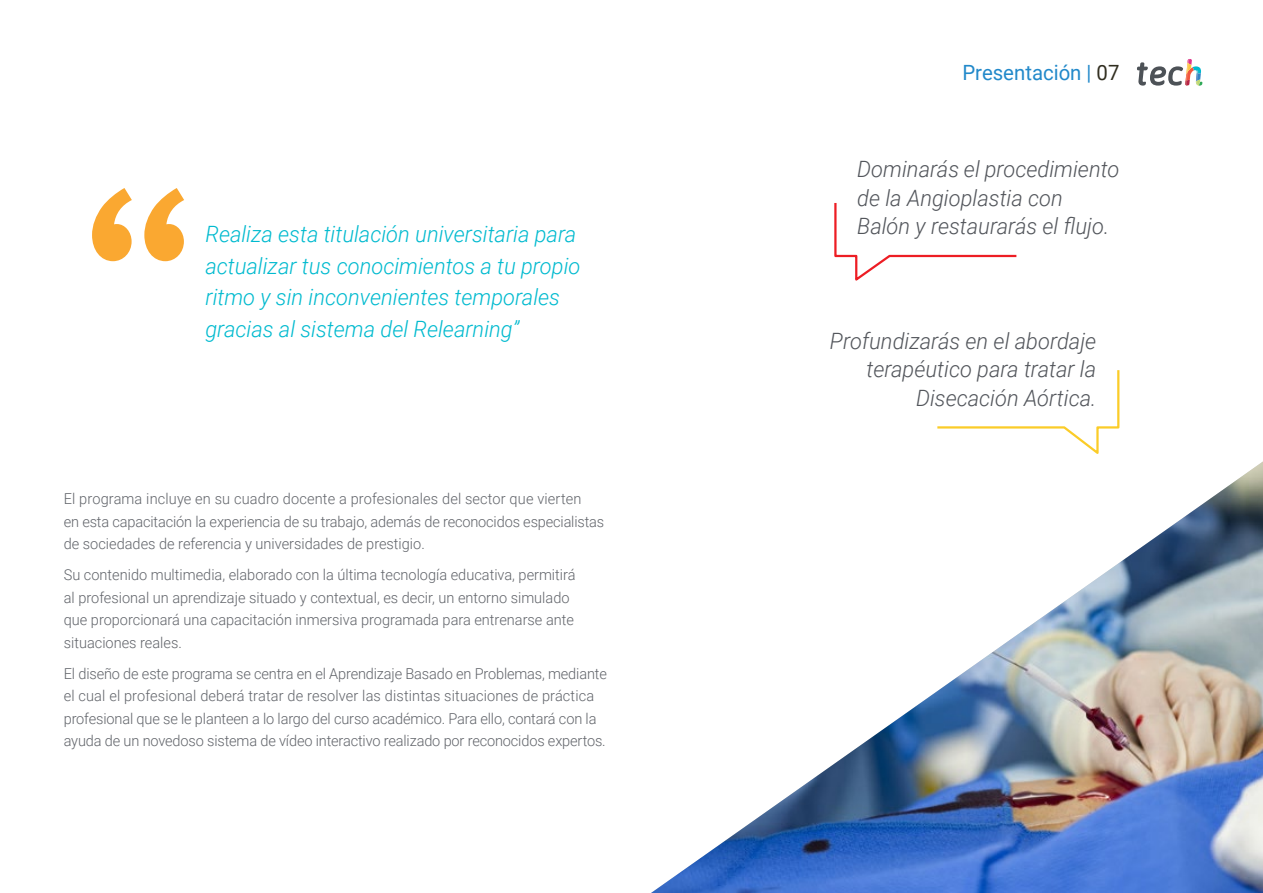
<style>
.page{position:relative;width:1263px;height:893px;background:#fff}
.page>*{position:absolute;margin:0;border:0;box-sizing:border-box;transform-origin:0 0}
.t1{font:italic 300 22.5px/31.5px "Roboto";color:#00bacf}
.t2{font:italic 300 22.5px/28.5px "Roboto";color:#52555b;text-align:right}
.t3{font:21px "Roboto";color:#2289ca}
.t4{font:300 15px/22.5px "Roboto";color:#61646a}
.s1{color:#312e20}
</style>
<div class="page">
<img style="left:651px;top:461px;width:612px;height:432px">
<svg style="left:937px;top:370px;width:183px;height:84px"></svg>
<svg style="left:834px;top:203px;width:183px;height:78px"></svg>
<svg style="left:92px;top:188px;width:92px;height:73px"></svg>
<svg style="left:1137px;top:59px;width:65px;height:27px"></svg>
<h1 class="t1" style="left:205px;top:218px;width:377px">Realiza esta titulación universitaria para actualizar tus conocimientos a tu propio ritmo y sin inconvenientes temporales gracias al sistema del Relearning”</h1>
<p class="t4" style="left:64px;top:487px;width:542px">El programa incluye en su cuadro docente a profesionales del sector que vierten<br>en esta capacitación la experiencia de su trabajo, además de reconocidos especialistas de sociedades de referencia y universidades de prestigio.</p>
<p class="t4" style="left:64px;top:563px;width:513px">Su contenido multimedia, elaborado con la última tecnología educativa, permitirá al profesional un aprendizaje situado y contextual, es decir, un entorno simulado que proporcionará una capacitación inmersiva programada para entrenarse ante situaciones reales.</p>
<p class="t4" style="left:64px;top:662px;width:545px">El diseño de este programa se centra en el Aprendizaje Basado en Problemas, mediante el cual el profesional deberá tratar de resolver las distintas situaciones de práctica profesional que se le planteen a lo largo del curso académico. Para ello, contará con la ayuda de un novedoso sistema de vídeo interactivo realizado por reconocidos expertos.</p>
<h2 class="t3" style="left:962px;top:57px;width:159px">Presentación | <span class="s1">07</span></h2>
<h1 class="t2" style="left:857px;top:154px;width:264px;text-align:left">Dominarás el procedimiento de la Angioplastia con<br>Balón y restaurarás el flujo.</h1>
<h1 class="t2" style="left:830px;top:325px;width:268px">Profundizarás en el abordaje terapéutico para tratar la<br>Disecación Aórtica.</h1>
</div>
